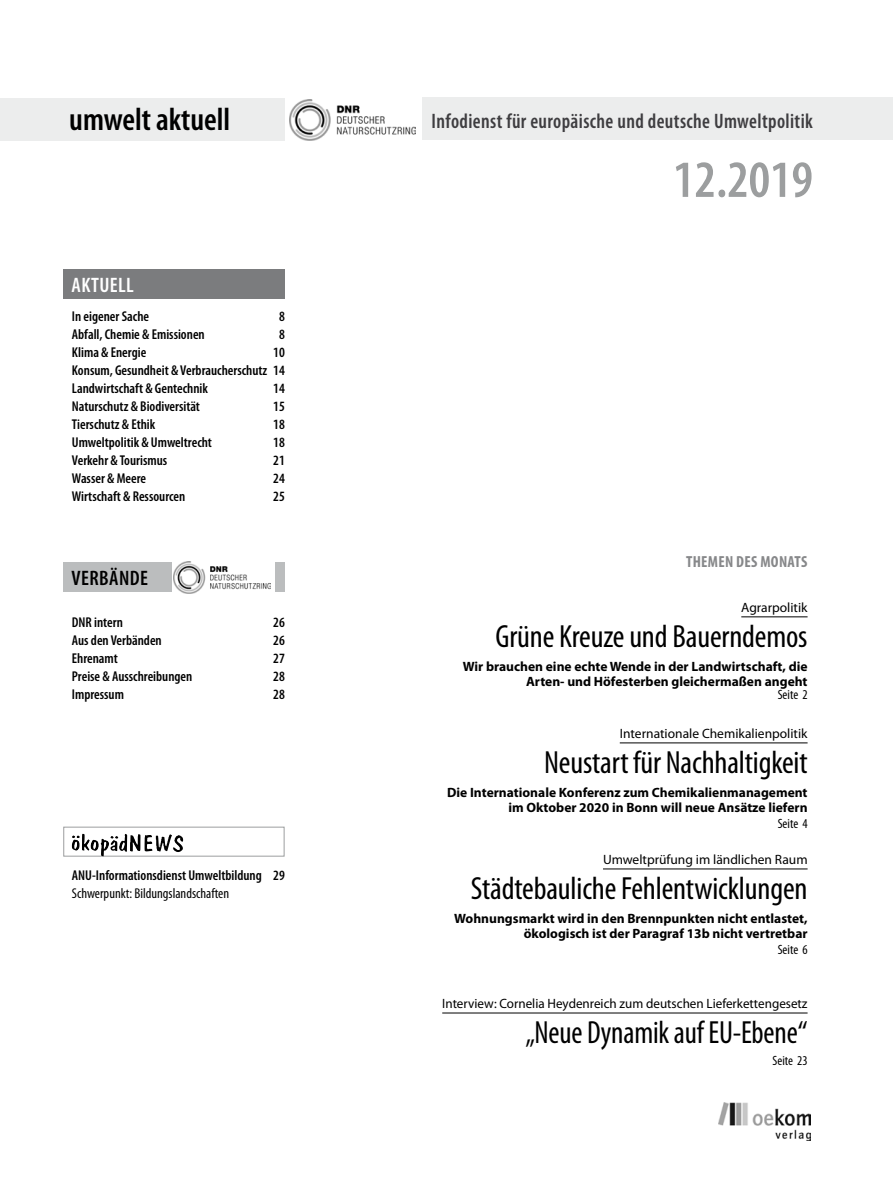
<style>
.page{position:relative;width:893px;height:1191px;background:#fff}
.page>*{position:absolute;margin:0;border:0;box-sizing:border-box;transform-origin:0 0}
.t1{font:600 condensed 52.5px "Myriad Pro";color:#9c9e9f}
.t2{font:condensed 32.1px "Myriad Pro";letter-spacing:-.005em;color:#000}
.t3{font:condensed 32.1px "Myriad Pro";letter-spacing:-.005em;color:#000;scale:.95 1}
.t4{font:600 condensed 32.1px "Myriad Pro";color:#000}
.t5{font:600 condensed 21px "Myriad Pro";letter-spacing:.02em;color:#3e3d40;scale:.95 1}
.t6{font:600 condensed 21px "Myriad Pro";letter-spacing:.02em;color:#000}
.t7{font:600 condensed 21px "Myriad Pro";letter-spacing:.02em;color:#fff}
.t8{font:700 condensed 16.05px "Myriad Pro";letter-spacing:.02em;color:#87888a}
.t9{font:600 condensed 14.25px/18px "Myriad Pro";color:#000;text-align:justify}
.t10{font:condensed 14.25px "Myriad Pro";color:#000}
.t11{font:700 13.5px/15px "Myriad Pro";color:#000;text-align:right}
.t12{font:13.5px "Myriad Pro";color:#000}
.t13{font:condensed 13.5px "Myriad Pro";color:#000}
</style>
<div class="page">
<div style="left:63px;top:269px;width:221px;height:30px;background:#7b7c7e"></div>
<div style="left:63px;top:562px;width:221px;height:30px;background:#bbbdbe"></div>
<div style="left:172px;top:559px;width:102px;height:42px;background:#fff"></div>
<img style="left:173px;top:562px;width:97px;height:32px">
<div style="left:63px;top:826px;width:221px;height:30px;background:#fff;border:1px solid #9c9e9f"></div>
<img style="left:82px;top:833px;width:45px;height:18px">
<div style="left:0;top:98px;width:285px;height:42px;background:#eceded"></div>
<div style="left:423px;top:98px;width:470px;height:42px;background:#eceded"></div>
<hr style="left:741px;top:616px;width:67px;height:1px;background:#000">
<hr style="left:620px;top:742px;width:188px;height:1px;background:#000">
<hr style="left:603px;top:868px;width:205px;height:1px;background:#000">
<hr style="left:442px;top:1012px;width:366px;height:1px;background:#000">
<img style="left:290px;top:99px;width:126px;height:42px">
<img style="left:718px;top:1102px;width:93px;height:38px">
<h2 class="t4" style="left:69px;top:100px;width:163px">umwelt aktuell</h2>
<h3 class="t5" style="left:432px;top:108px;width:403px">Infodienst für europäische und deutsche Umweltpolitik</h3>
<h3 class="t7" style="left:72px;top:272px;width:64px">AKTUELL</h3>
<p class="t9" style="left:72px;top:307px;width:79px">In eigener Sache</p>
<p class="t9" style="left:279px;top:307px;width:7px">8</p>
<p class="t9" style="left:72px;top:325px;width:134px">Abfall, Chemie &amp; Emissionen</p>
<p class="t9" style="left:279px;top:325px;width:7px">8</p>
<p class="t9" style="left:72px;top:343px;width:76px">Klima &amp; Energie</p>
<p class="t9" style="left:72px;top:343px;width:215px;text-indent:201px">10<br>Konsum, Gesundheit &amp; Verbraucherschutz 14<br>Landwirtschaft &amp; Gentechnik</p>
<p class="t9" style="left:273px;top:379px;width:13px">14</p>
<p class="t9" style="left:72px;top:397px;width:130px">Naturschutz &amp; Biodiversität</p>
<p class="t9" style="left:273px;top:397px;width:13px">15</p>
<p class="t9" style="left:72px;top:415px;width:85px">Tierschutz &amp; Ethik</p>
<p class="t9" style="left:273px;top:415px;width:13px">18</p>
<p class="t9" style="left:72px;top:433px;width:142px">Umweltpolitik &amp; Umweltrecht</p>
<p class="t9" style="left:273px;top:433px;width:13px">18</p>
<p class="t9" style="left:72px;top:451px;width:97px">Verkehr &amp; Tourismus</p>
<p class="t9" style="left:273px;top:451px;width:13px">21</p>
<p class="t9" style="left:72px;top:469px;width:76px">Wasser &amp; Meere</p>
<p class="t9" style="left:273px;top:469px;width:13px">24</p>
<p class="t9" style="left:72px;top:487px;width:115px">Wirtschaft &amp; Ressourcen</p>
<p class="t9" style="left:273px;top:487px;width:13px">25</p>
<h3 class="t6" style="left:72px;top:565px;width:78px">VERBÄNDE</h3>
<p class="t9" style="left:72px;top:613px;width:52px">DNR intern</p>
<p class="t9" style="left:273px;top:613px;width:13px">26</p>
<p class="t9" style="left:72px;top:631px;width:91px">Aus den Verbänden</p>
<p class="t9" style="left:273px;top:631px;width:13px">26</p>
<p class="t9" style="left:72px;top:649px;width:47px">Ehrenamt</p>
<p class="t9" style="left:273px;top:649px;width:13px">27</p>
<p class="t9" style="left:72px;top:667px;width:122px">Preise &amp; Ausschreibungen</p>
<p class="t9" style="left:273px;top:667px;width:13px">28</p>
<p class="t9" style="left:72px;top:685px;width:54px">Impressum</p>
<p class="t9" style="left:273px;top:685px;width:13px">28</p>
<p class="t9" style="left:72px;top:865px;width:215px">ANU-Informationsdienst Umweltbildung 29</p>
<p class="t10" style="left:72px;top:884px;width:159px">Schwerpunkt: Bildungslandschaften</p>
<h1 class="t1" style="left:673px;top:147px;width:141px">12.2019</h1>
<p class="t8" style="left:686px;top:552px;width:123px">THEMEN DES MONATS</p>
<p class="t12" style="left:741px;top:599px;width:68px">Agrarpolitik</p>
<h2 class="t2" style="left:495px;top:617px;width:314px">Grüne Kreuze und Bauerndemos</h2>
<p class="t11" style="left:463px;top:658px;width:346px">Wir brauchen eine echte Wende in der Landwirtschaft, die<br>Arten- und Höfesterben gleichermaßen angeht</p>
<p class="t13" style="left:778px;top:686px;width:31px">Seite 2</p>
<p class="t12" style="left:620px;top:725px;width:189px">Internationale Chemikalienpolitik</p>
<h2 class="t2" style="left:544px;top:743px;width:265px">Neustart für Nachhaltigkeit</h2>
<p class="t11" style="left:447px;top:784px;width:362px">Die Internationale Konferenz zum Chemikalienmanagement im Oktober 2020 in Bonn will neue Ansätze liefern</p>
<p class="t13" style="left:778px;top:815px;width:31px">Seite 4</p>
<p class="t12" style="left:603px;top:851px;width:206px">Umweltprüfung im ländlichen Raum</p>
<h2 class="t2" style="left:471px;top:869px;width:338px">Städtebauliche Fehlentwicklungen</h2>
<p class="t11" style="left:454px;top:910px;width:355px">Wohnungsmarkt wird in den Brennpunkten nicht entlastet, ökologisch ist der Paragraf 13b nicht vertretbar</p>
<p class="t13" style="left:778px;top:941px;width:31px">Seite 6</p>
<p class="t12" style="left:442px;top:995px;width:367px">Interview: Cornelia Heydenreich zum deutschen Lieferkettengesetz</p>
<h2 class="t3" style="left:525px;top:1013px;width:299px">„Neue Dynamik auf EU-Ebene“</h2>
<p class="t13" style="left:772px;top:1052px;width:37px">Seite 23</p>
</div>
